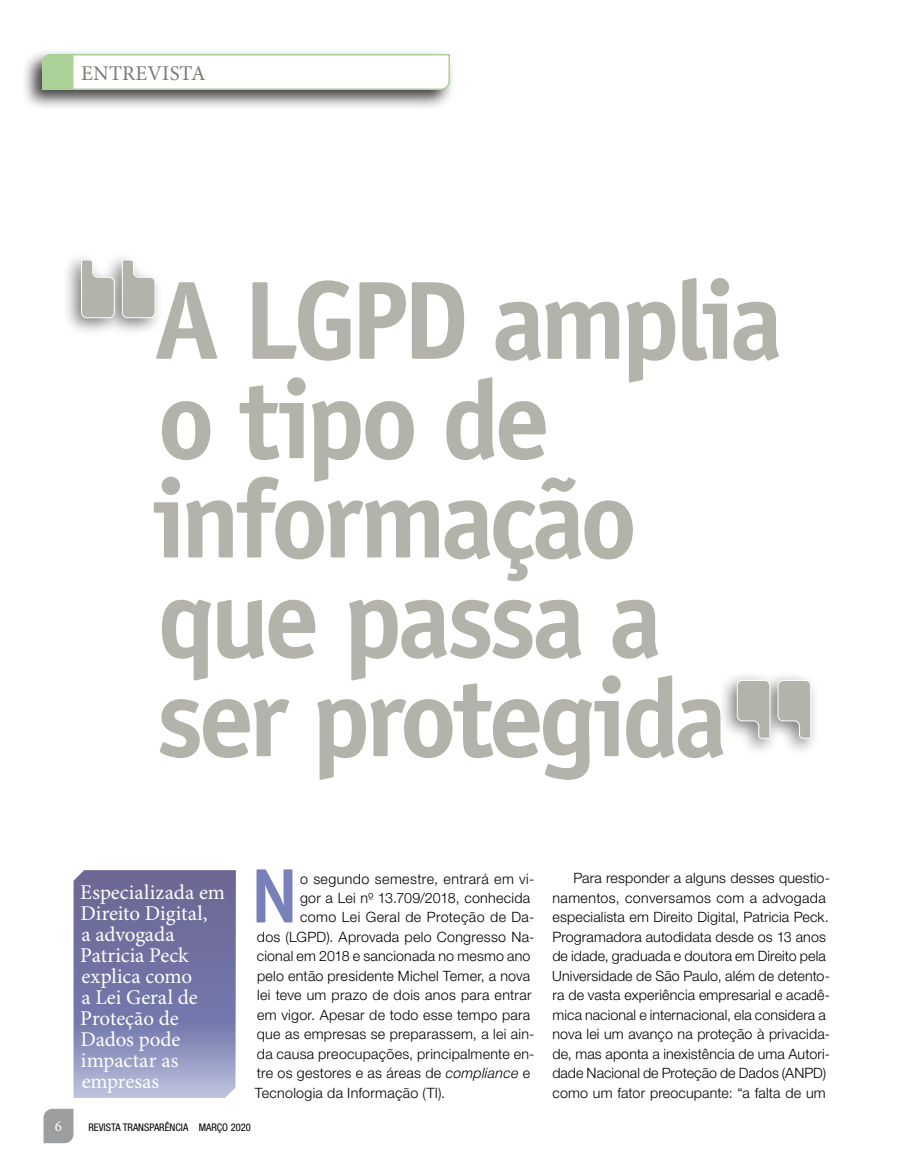
<style>
.page{position:relative;width:906px;height:1170px;background:#fff}
.page>*{position:absolute;margin:0;border:0;box-sizing:border-box;transform-origin:0 0}
.t1{font:700 111.75px/99.3px "Officina Sans Std";letter-spacing:-.05em;color:#b4b3ab}
.t2{font:700 77.55px "Officina Sans Std";color:#7780b8}
.t3{font:21px/21px "Minion Pro";color:#fff}
.t4{font:21px "Minion Pro";letter-spacing:.01em;color:#7c7b72}
.t5{font:15px "Minion Pro";color:#fff}
.t6{font:300 14.25px/19.5px "Helvetica Neue";letter-spacing:.01em;color:#000}
.t7{font:300 14.25px "Helvetica Neue";letter-spacing:.03em;color:#000}
.t8{font:condensed 10.5px "Helvetica Neue";color:#000}
.s1{font-family:"Helvetica Neue 45 Ord";font-weight:400}
.s2{font-style:italic}
</style>
<div class="page">
<svg style="left:74px;top:870px;width:162px;height:228px;background:#7d7fac"></svg>
<div style="left:63px;top:251px;width:101px;height:86px;background:#000;opacity:.5"></div>
<svg style="left:81px;top:259px;width:75px;height:60px"></svg>
<div style="left:718px;top:671px;width:102px;height:86px;background:#000;opacity:.5"></div>
<svg style="left:736px;top:680px;width:76px;height:59px;background:#bebdb8"></svg>
<svg style="left:44px;top:1109px;width:30px;height:34px"></svg>
<div style="left:22px;top:48px;width:434px;height:62px;background:#000;opacity:.75"></div>
<svg style="left:41px;top:53px;width:410px;height:38px"></svg>
<h3 class="t4" style="left:81px;top:60px;width:106px">ENTREVISTA</h3>
<h1 class="t1" style="left:152px;top:270px;width:633px">A LGPD amplia o tipo de informação que passa a ser protegida</h1>
<h3 class="t3" style="left:80px;top:883px;width:146px">Especializada em<br>Direito Digital,<br>a advogada<br>Patricia Peck explica como<br>a Lei Geral de<br>Proteção de<br>Dados pode impactar as empresas</h3>
<h2 class="t2" style="left:250px;top:848px;width:50px">N</h2>
<p class="t7" style="left:300px;top:870px;width:236px">o segundo semestre, entrará em vi-</p>
<p class="t6" style="left:300px;top:888px;width:232px">gor a Lei n<span class="s1">º</span> 13.709/2018, conhecida</p>
<p class="t7" style="left:300px;top:909px;width:236px">como Lei Geral de Proteção de Da-</p>
<p class="t6" style="left:257px;top:927px;width:279px">dos (LGPD). Aprovada pelo Congresso Na-</p>
<p class="t6" style="left:257px;top:946px;width:275px">cional em 2018 e sancionada no mesmo ano</p>
<p class="t6" style="left:257px;top:966px;width:275px">pelo então presidente Michel Temer, a nova</p>
<p class="t6" style="left:257px;top:985px;width:276px">lei teve um prazo de dois anos para entrar</p>
<p class="t6" style="left:257px;top:1005px;width:275px">em vigor. Apesar de todo esse tempo para</p>
<p class="t6" style="left:257px;top:1024px;width:279px">que as empresas se preparassem, a lei ain-</p>
<p class="t6" style="left:257px;top:1044px;width:279px">da causa preocupações, principalmente en-</p>
<p class="t6" style="left:257px;top:1063px;width:275px">tre os gestores e as áreas de <span class="s2">compliance</span> e</p>
<p class="t6" style="left:255px;top:1083px;width:192px">Tecnologia da Informação (TI).</p>
<p class="t5" style="left:55px;top:1117px;width:9px">6</p>
<p class="t8" style="left:88px;top:1121px;width:164px">REVISTA TRANSPARÊNCIA MARÇO 2020</p>
<p class="t6" style="left:552px;top:868px;width:279px;text-indent:21px">Para responder a alguns desses questio&shy;namentos, conversamos com a advogada especialista em Direito Digital, Patricia Peck.<br>Programadora autodidata desde os 13 anos de idade, graduada e doutora em Direito pela Universidade de São Paulo, além de detento&shy;ra de vasta experiência empresarial e acadê&shy;mica nacional e internacional, ela considera a nova lei um avanço na proteção à privacida&shy;de, mas aponta a inexistência de uma Autori&shy;dade Nacional de Proteção de Dados (ANPD) como um fator preocupante: “a falta de um</p>
</div>
